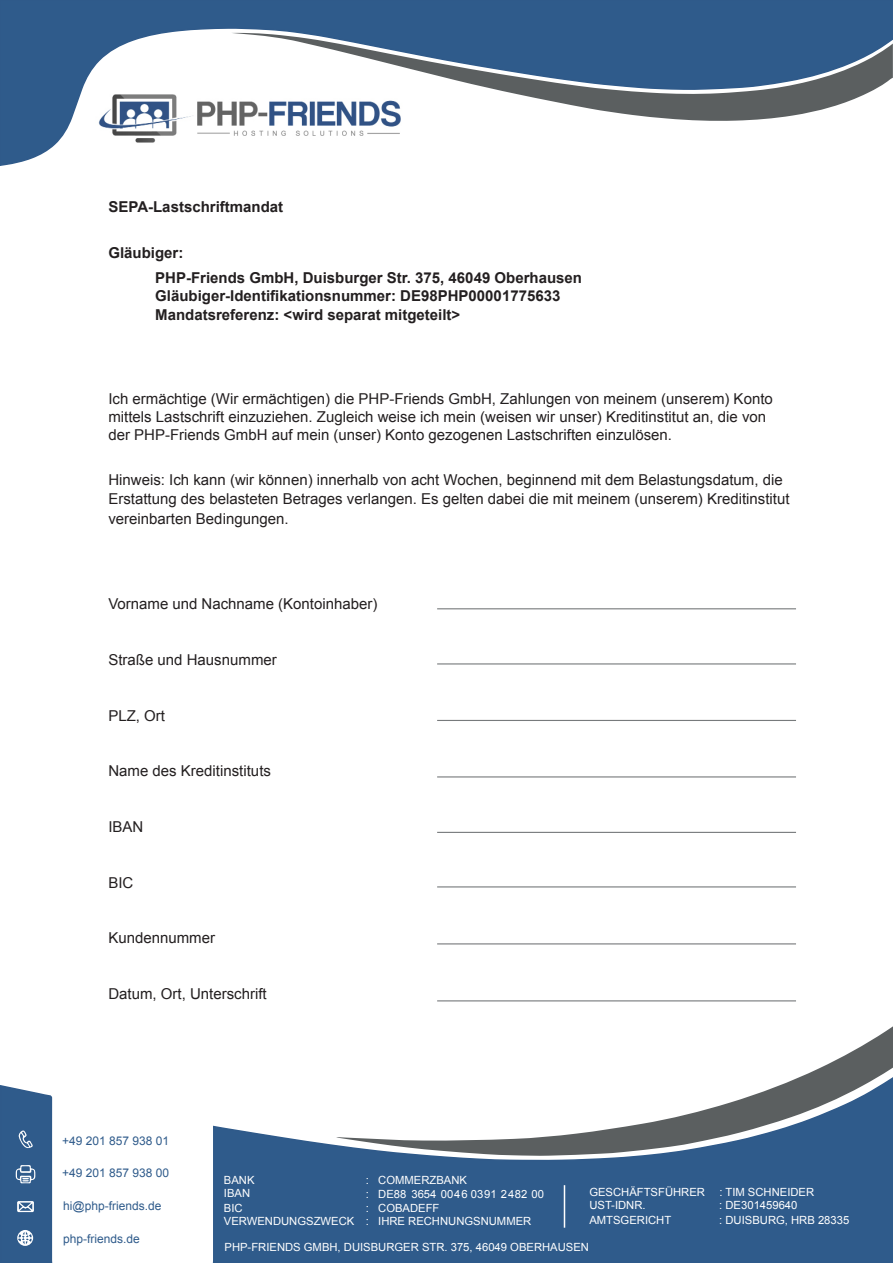
<style>
.page{position:relative;width:893px;height:1263px;background:#fff}
.page>*{position:absolute;margin:0;border:0;box-sizing:border-box;transform-origin:0 0}
.t1{font:15px/19.5px "Arial";color:#231f20}
.t2{font:700 15px "Arial";color:#231f20}
.t3{font:12px "Arial";color:#2f5b8b}
.t4{font:11.25px "Arial";color:#fff}
</style>
<div class="page">
<hr style="left:437px;top:608px;width:359px;height:1px;background:#777a7c">
<hr style="left:437px;top:663px;width:359px;height:1px;background:#777a7c">
<hr style="left:437px;top:720px;width:359px;height:1px;background:#777a7c">
<hr style="left:437px;top:776px;width:359px;height:1px;background:#777a7c">
<hr style="left:437px;top:832px;width:359px;height:1px;background:#777a7c">
<hr style="left:437px;top:886px;width:359px;height:1px;background:#777a7c">
<hr style="left:437px;top:943px;width:359px;height:1px;background:#777a7c">
<hr style="left:437px;top:1000px;width:359px;height:1px;background:#777a7c">
<div style="left:212px;top:1125px;width:681px;height:138px;background:#2f5b8b"></div>
<svg style="left:336px;top:1026px;width:557px;height:130px"></svg>
<hr style="left:564px;top:1185px;width:1px;height:43px;background:#fff">
<svg style="left:0;top:0;width:893px;height:166px"></svg>
<svg style="left:231px;top:33px;width:662px;height:88px"></svg>
<svg style="left:0;top:1085px;width:53px;height:178px;background:#426a95"></svg>
<img style="left:91px;top:88px;width:327px;height:62px">
<p class="t2" style="left:108px;top:197px;width:176px">SEPA-Lastschriftmandat</p>
<p class="t2" style="left:108px;top:243px;width:77px">Gläubiger:</p>
<p class="t2" style="left:155px;top:268px;width:428px">PHP-Friends GmbH, Duisburger Str. 375, 46049 Oberhausen</p>
<p class="t2" style="left:155px;top:286px;width:407px">Gläubiger-Identifikationsnummer: DE98PHP00001775633</p>
<p class="t2" style="left:155px;top:304px;width:307px">Mandatsreferenz: &lt;wird separat mitgeteilt&gt;</p>
<p class="t1" style="left:108px;top:389px;width:666px">Ich ermächtige (Wir ermächtigen) die PHP-Friends GmbH, Zahlungen von meinem (unserem) Konto</p>
<p class="t1" style="left:108px;top:407px;width:659px">mittels Lastschrift einzuziehen. Zugleich weise ich mein (weisen wir unser) Kreditinstitut an, die von</p>
<p class="t1" style="left:108px;top:425px;width:565px">der PHP-Friends GmbH auf mein (unser) Konto gezogenen Lastschriften einzulösen.</p>
<p class="t1" style="left:108px;top:470px;width:676px">Hinweis: Ich kann (wir können) innerhalb von acht Wochen, beginnend mit dem Belastungsdatum, die</p>
<p class="t1" style="left:108px;top:489px;width:683px">Erstattung des belasteten Betrages verlangen. Es gelten dabei die mit meinem (unserem) Kreditinstitut vereinbarten Bedingungen.</p>
<p class="t1" style="left:108px;top:595px;width:270px">Vorname und Nachname (Kontoinhaber)</p>
<p class="t1" style="left:108px;top:650px;width:170px">Straße und Hausnummer</p>
<p class="t1" style="left:108px;top:706px;width:58px">PLZ, Ort</p>
<p class="t1" style="left:108px;top:761px;width:164px">Name des Kreditinstituts</p>
<p class="t1" style="left:108px;top:817px;width:37px">IBAN</p>
<p class="t1" style="left:108px;top:873px;width:27px">BIC</p>
<p class="t1" style="left:108px;top:928px;width:108px">Kundennummer</p>
<p class="t1" style="left:108px;top:984px;width:160px">Datum, Ort, Unterschrift</p>
<p class="t3" style="left:62px;top:1132px;width:109px">+49 201 857 938 01</p>
<p class="t3" style="left:62px;top:1165px;width:109px">+49 201 857 938 00</p>
<p class="t3" style="left:63px;top:1198px;width:100px">hi@php-friends.de</p>
<p class="t3" style="left:63px;top:1230px;width:78px">php-friends.de</p>
<p class="t4" style="left:224px;top:1172px;width:32px">BANK</p>
<p class="t4" style="left:366px;top:1173px;width:103px">: COMMERZBANK</p>
<p class="t4" style="left:589px;top:1184px;width:117px">GESCHÄFTSFÜHRER</p>
<p class="t4" style="left:719px;top:1184px;width:96px">: TIM SCHNEIDER</p>
<p class="t4" style="left:589px;top:1198px;width:58px">UST-IDNR.</p>
<p class="t4" style="left:719px;top:1198px;width:80px">: DE301459640</p>
<p class="t4" style="left:589px;top:1213px;width:83px">AMTSGERICHT</p>
<p class="t4" style="left:719px;top:1213px;width:132px">: DUISBURG, HRB 28335</p>
<p class="t4" style="left:224px;top:1186px;width:28px">IBAN</p>
<p class="t4" style="left:366px;top:1186px;width:180px">: DE88 3654 0046 0391 2482 00</p>
<p class="t4" style="left:224px;top:1200px;width:20px">BIC</p>
<p class="t4" style="left:366px;top:1200px;width:75px">: COBADEFF</p>
<p class="t4" style="left:225px;top:1239px;width:366px">PHP-FRIENDS GMBH, DUISBURGER STR. 375, 46049 OBERHAUSEN</p>
<p class="t4" style="left:224px;top:1213px;width:132px">VERWENDUNGSZWECK</p>
<p class="t4" style="left:366px;top:1213px;width:167px">: IHRE RECHNUNGSNUMMER</p>
</div>
